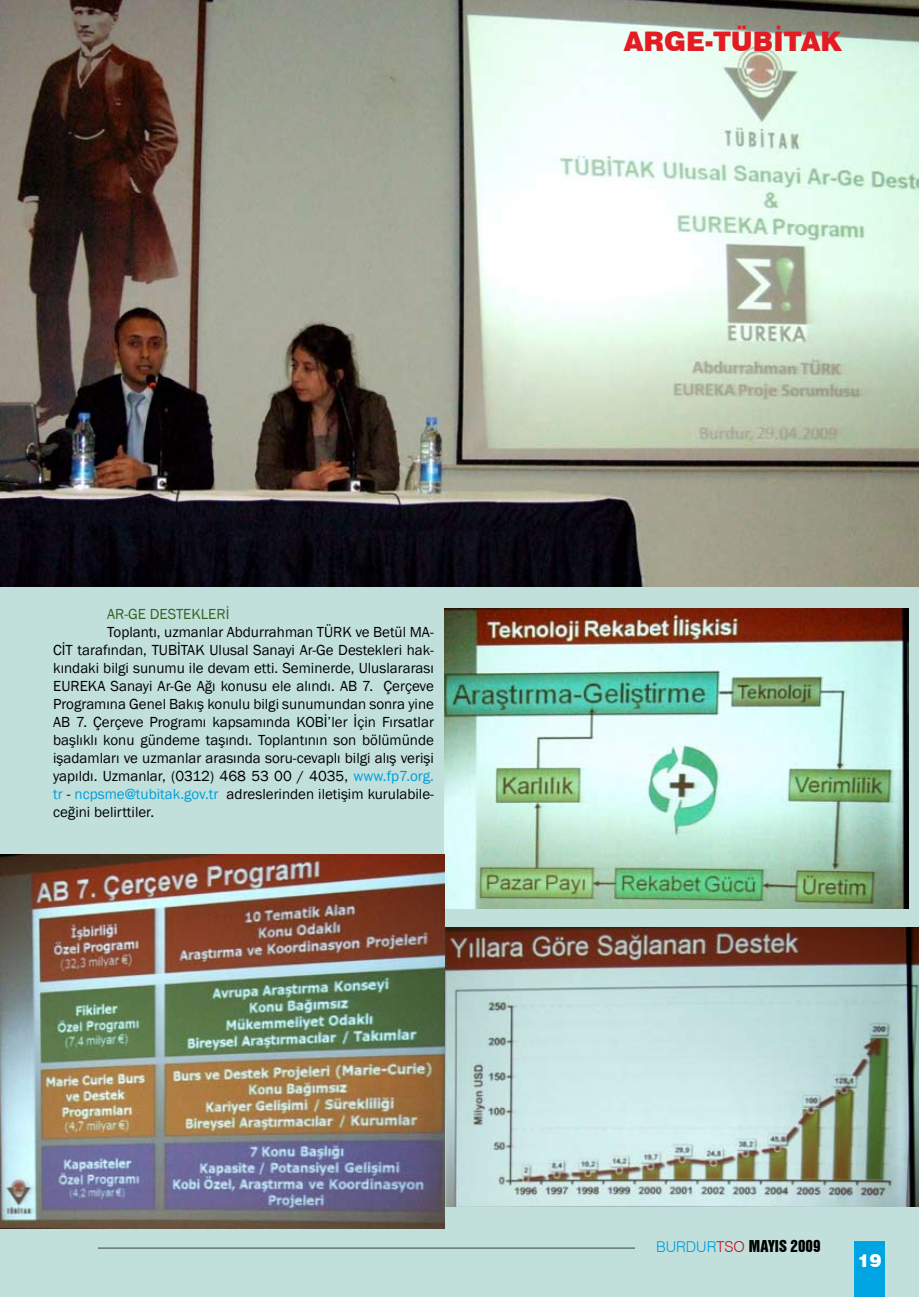
<style>
.page{position:relative;width:919px;height:1297px;background:#fff}
.page>*{position:absolute;margin:0;border:0;box-sizing:border-box;transform-origin:0 0}
.t1{font:900 27px "Swiss 721 BT";color:#e31b23}
.t2{font:900 18px "Swiss 721 BT";color:#fff}
.t3{font:15px/18px "Franklin Gothic";color:#000;text-align:justify}
.t4{font:15px "Swiss 921 BT Regular A";color:#000}
.t5{font:15px "Franklin Gothic";color:#336325}
.s1{color:#009dd9}
.s2{font-family:"Swiss 721 BT";font-weight:300;color:#009dd9}
.s3{font-family:"Swiss 721 BT";font-weight:300;color:#cc091f}
</style>
<div class="page">
<div style="left:0;top:853px;width:918px;height:444px;background:#c1e0db"></div>
<div style="left:0;top:587px;width:918px;height:265px;background:#c1e0db"></div>
<img style="left:0;top:0;width:918px;height:587px">
<img style="left:444px;top:608px;width:464px;height:301px">
<img style="left:444px;top:927px;width:474px;height:280px">
<img style="left:0;top:855px;width:444px;height:374px">
<div style="left:854px;top:1251px;width:30px;height:46px;background:#00a4e2"></div>
<div style="left:854px;top:1241px;width:30px;height:39px;background:#00a4e2"></div>
<hr style="left:98px;top:1247px;width:537px;height:2px;background:#000">
<h1 class="t1" style="left:623px;top:25px;width:219px">ARGE-TÜBİTAK</h1>
<p class="t5" style="left:107px;top:605px;width:124px">AR-GE DESTEKLERİ</p>
<p class="t3" style="left:53px;top:624px;width:382px;text-indent:54px">Toplantı, uzmanlar Abdurrahman TÜRK ve Betül MA-CİT tarafından, TUBİTAK Ulusal Sanayi Ar-Ge Destekleri hak&shy;kındaki bilgi sunumu ile devam etti. Seminerde, Uluslararası EUREKA Sanayi Ar-Ge Ağı konusu ele alındı. AB 7. Çerçeve Programına Genel Bakış konulu bilgi sunumundan sonra yine AB 7. Çerçeve Programı kapsamında KOBİ’ler İçin Fırsatlar başlıklı konu gündeme taşındı. Toplantının son bölümünde işadamları ve uzmanlar arasında soru-cevaplı bilgi alış verişi yapıldı. Uzmanlar, (0312) 468 53 00 / 4035, <span class="s1">www.fp7.org. tr</span> - <span class="s1">ncpsme@tubitak.gov.tr</span> adreslerinden iletişim kurulabile&shy;ceğini belirttiler.</p>
<p class="t4" style="left:656px;top:1237px;width:166px"><span class="s2">BURDUR</span><span class="s3">TSO</span> MAYIS 2009</p>
<p class="t2" style="left:857px;top:1250px;width:25px">19</p>
</div>
